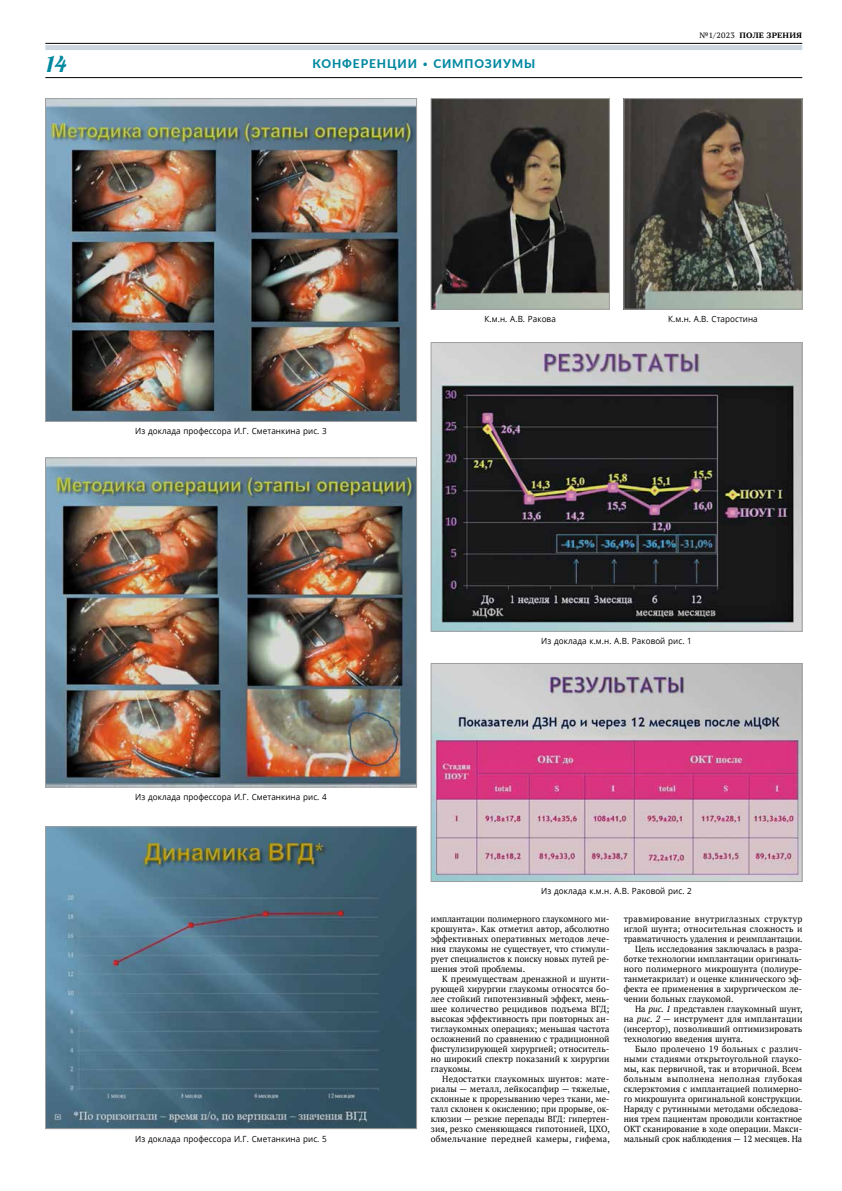
<style>
.page{position:relative;width:842px;height:1191px;background:#fff}
.page>*{position:absolute;margin:0;border:0;box-sizing:border-box;transform-origin:0 0}
.t1{font:22px "Lobster";color:#0088a1;scale:1.1 1}
.t2{font:800 12px "Lato";letter-spacing:.075em;color:#0088a1}
.t3{font:8.8px/10px "PT Serif";color:#000;text-align:justify}
.t4{font:8.8px/10px "PT Serif";color:#000;text-align:justify;scale:.96 1}
.t5{font:8.8px "PT Serif";letter-spacing:.03em;color:#000}
.t6{font:8.8px "PT Serif";letter-spacing:.035em;color:#000}
.t7{font:8.8px "PT Serif";letter-spacing:.02em;color:#000}
.t8{font:8.5px "Open Sans";letter-spacing:.01em;color:#000;scale:.95 1}
.t9{font:700 7.7px "PT Serif";letter-spacing:.015em;color:#000;scale:1.11 1}
.s1{font-weight:300}
.s2{font-weight:400}
.s3{font-style:italic}
</style>
<div class="page">
<hr style="left:45px;top:43px;width:757px;height:1px;background:#000">
<div style="left:45px;top:45px;width:757px;height:5px;background:#ccd6e1"></div>
<hr style="left:45px;top:77px;width:757px;height:1px;background:#000">
<img style="left:47px;top:100px;width:368px;height:320px">
<div style="left:45px;top:98px;width:372px;height:324px;border:1px solid #a0a0a0"></div>
<img style="left:47px;top:460px;width:368px;height:325px">
<div style="left:45px;top:458px;width:372px;height:329px;border:1px solid #a0a0a0"></div>
<img style="left:433px;top:344px;width:367px;height:285px">
<div style="left:431px;top:342px;width:371px;height:289px;border:1px solid #a0a0a0"></div>
<img style="left:433px;top:665px;width:367px;height:214px">
<div style="left:431px;top:663px;width:371px;height:218px;border:1px solid #a0a0a0"></div>
<img style="left:47px;top:828px;width:368px;height:298px">
<div style="left:45px;top:826px;width:372px;height:302px;border:1px solid #a0a0a0"></div>
<img style="left:433px;top:100px;width:174px;height:207px">
<div style="left:431px;top:98px;width:178px;height:211px;border:1px solid #a0a0a0"></div>
<img style="left:626px;top:100px;width:174px;height:207px">
<div style="left:624px;top:98px;width:178px;height:211px;border:1px solid #a0a0a0"></div>
<h1 class="t1" style="left:46px;top:50px;width:20px">14</h1>
<h2 class="t2" style="left:312px;top:55px;width:224px">КОНФЕРЕНЦИИ <span class="s1">•</span> СИМПОЗИУМЫ</h2>
<p class="t9" style="left:699px;top:31px;width:94px"><span class="s2">№1/2023</span> ПОЛЕ ЗРЕНИЯ</p>
<p class="t8" style="left:135px;top:425px;width:203px">Из доклада профессора И.Г. Сметанкина рис. 3</p>
<p class="t8" style="left:135px;top:791px;width:203px">Из доклада профессора И.Г. Сметанкина рис. 4</p>
<p class="t8" style="left:135px;top:1132px;width:203px">Из доклада профессора И.Г. Сметанкина рис. 5</p>
<p class="t8" style="left:485px;top:313px;width:76px">К.м.н. А.В. Ракова</p>
<p class="t8" style="left:668px;top:313px;width:96px">К.м.н. А.В. Старостина</p>
<p class="t8" style="left:541px;top:635px;width:160px">Из доклада к.м.н. А.В. Раковой рис. 1</p>
<p class="t8" style="left:541px;top:885px;width:160px">Из доклада к.м.н. А.В. Раковой рис. 2</p>
<p class="t4" style="left:431px;top:914px;width:188px">имплантации полимерного глаукомного ми&shy;крошунта». Как отметил автор, абсолютно эффективных оперативных методов лече&shy;ния глаукомы не существует, что стимули&shy;рует специалистов к поиску новых путей ре&shy;шения этой проблемы.</p>
<p class="t3" style="left:431px;top:974px;width:180px;text-indent:11px">К преимуществам дренажной и шунти&shy;рующей хирургии глаукомы относятся бо&shy;лее стойкий гипотензивный эффект, мень&shy;шее количество рецидивов подъема ВГД; высокая эффективность при повторных ан&shy;тиглаукомных операциях; меньшая частота осложнений по сравнению с традиционной фистулизирующей хирургией; относитель&shy;но широкий спектр показаний к хирургии глаукомы.</p>
<p class="t3" style="left:431px;top:1074px;width:180px;text-indent:11px">Недостатки глаукомных шунтов: мате&shy;риалы — металл, лейкосапфир — тяжелые, склонные к прорезыванию через ткани, ме&shy;талл склонен к окислению; при прорыве, ок&shy;клюзии — резкие перепады ВГД: гипертен&shy;зия, резко сменяющаяся гипотонией, ЦХО, обмельчание передней камеры, гифема,</p>
<p class="t5" style="left:624px;top:913px;width:180px">травмирование внутриглазных структур</p>
<p class="t3" style="left:624px;top:924px;width:180px">иглой шунта; относительная сложность и</p>
<p class="t4" style="left:624px;top:934px;width:188px">травматичность удаления и реимплантации.</p>
<p class="t3" style="left:635px;top:944px;width:169px">Цель исследования заключалась в разра-</p>
<p class="t3" style="left:624px;top:954px;width:180px">ботке технологии имплантации оригиналь-</p>
<p class="t3" style="left:624px;top:964px;width:180px">ного полимерного микрошунта (полиуре-</p>
<p class="t3" style="left:624px;top:974px;width:180px">танметакрилат) и оценке клинического эф-</p>
<p class="t3" style="left:624px;top:984px;width:180px">фекта ее применения в хирургическом ле-</p>
<p class="t3" style="left:624px;top:994px;width:111px">чении больных глаукомой.</p>
<p class="t3" style="left:635px;top:1004px;width:169px">На <span class="s3">рис. 1</span> представлен глаукомный шунт,</p>
<p class="t3" style="left:624px;top:1014px;width:180px">на <span class="s3">рис. 2</span> — инструмент для имплантации</p>
<p class="t3" style="left:624px;top:1024px;width:180px">(инсертор), позволивший оптимизировать</p>
<p class="t3" style="left:624px;top:1034px;width:121px">технологию введения шунта.</p>
<p class="t7" style="left:635px;top:1043px;width:169px">Было пролечено 19 больных с различ-</p>
<p class="t3" style="left:624px;top:1054px;width:180px">ными стадиями открытоугольной глауко-</p>
<p class="t3" style="left:624px;top:1064px;width:180px">мы, как первичной, так и вторичной. Всем</p>
<p class="t6" style="left:624px;top:1073px;width:180px">больным выполнена неполная глубокая</p>
<p class="t3" style="left:624px;top:1084px;width:180px">склерэктомия с имплантацией полимерно-</p>
<p class="t3" style="left:624px;top:1094px;width:180px">го микрошунта оригинальной конструкции.</p>
<p class="t3" style="left:624px;top:1104px;width:180px">Наряду с рутинными методами обследова-</p>
<p class="t3" style="left:624px;top:1114px;width:180px">ния трем пациентам проводили контактное</p>
<p class="t3" style="left:624px;top:1124px;width:180px">ОКТ сканирование в ходе операции. Макси-</p>
<p class="t3" style="left:624px;top:1134px;width:180px">мальный срок наблюдения — 12 месяцев. На</p>
</div>
